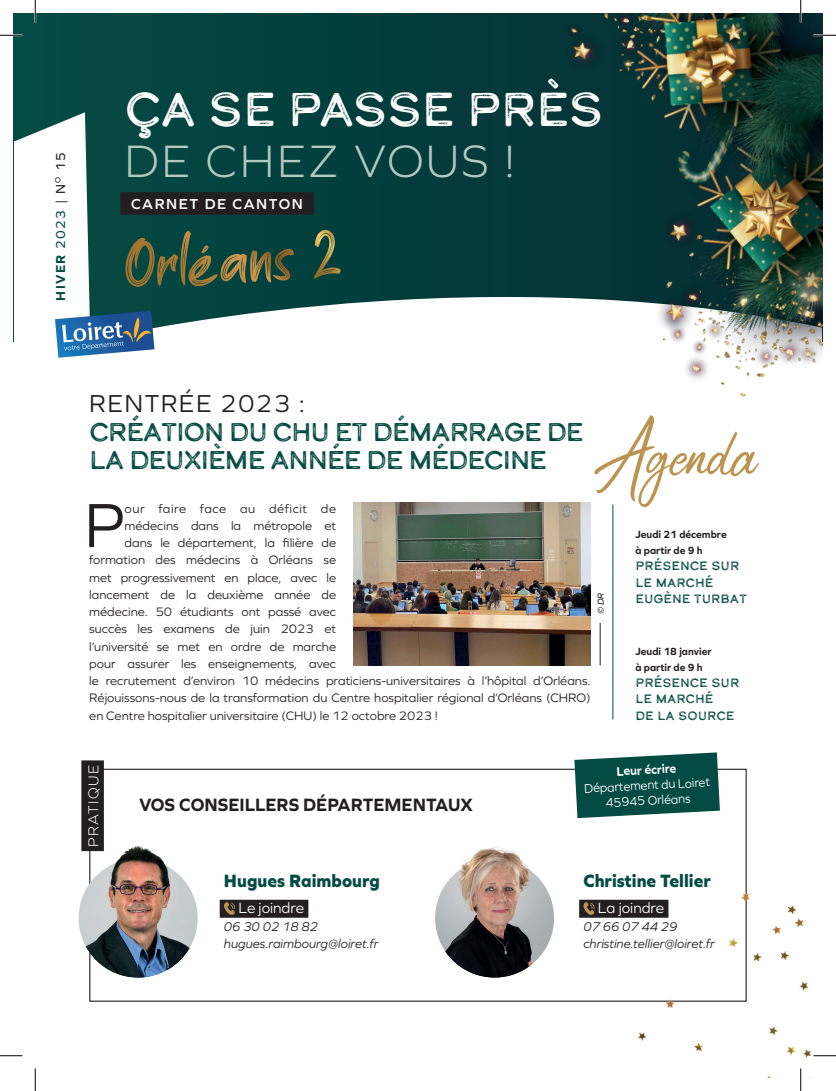
<style>
.page{position:relative;width:836px;height:1091px;background:#fff}
.page>*{position:absolute;margin:0;border:0;box-sizing:border-box;transform-origin:0 0}
.t1{font:64.65px "Graphie";color:#231f20}
.t2{font:50.4px "Radicalis";color:#bc944f}
.t3{font:47.25px "Calder Dark Grit";letter-spacing:-.03em;color:#fff}
.t4{font:300 47.25px "Graphie";letter-spacing:.055em;color:#b3c9bf}
.t5{font:25.5px/28.5px "Calder Dark Grit";letter-spacing:-.06em;color:#044b44}
.t6{font:25.5px "Graphie";letter-spacing:.055em;color:#231f20}
.t7{font:800 18.6px "Graphie";color:#044b44}
.t8{font:700 18.6px "Graphie";color:#231f20}
.t9{font:15.45px "Graphie";color:#fff}
.t10{font:600 15px "Graphie";letter-spacing:.1em;color:#fff}
.t11{font:300 15px "Graphie";letter-spacing:.1em;color:#fff}
.t12{font:700 13.5px "Graphie";letter-spacing:.1em;color:#044b44}
.t13{font:italic 13.2px/17.2px "Graphie";color:#231f20}
.t14{font:13.2px/15.3px "Graphie";color:#fff;text-align:center;scale:.93 1}
.t15{font:700 13.2px "Graphie";color:#fff;scale:.93 1}
.t16{font:12.75px "Graphie";color:#231f20}
.t17{font:12.75px "Graphie";letter-spacing:.04em;color:#231f20}
.t18{font:12px/16.4px "Calder Dark Grit";color:#044b44}
.t19{font:700 10.8px/15.6px "Graphie";color:#231f20}
.t20{font:italic 9px "Graphie";color:#231f20}
.s1{font-weight:400}
.s2{font-weight:400;color:#231f20}
</style>
<div class="page">
<div style="left:14px;top:14px;width:808px;height:327px;background:#02433f"></div>
<svg style="left:14px;top:112px;width:411px;height:238px"></svg>
<svg style="left:315px;top:230px;width:14px;height:42px"></svg>
<div style="left:81px;top:760px;width:23px;height:91px;background:#231f20"></div>
<svg style="left:574px;top:752px;width:146px;height:66px;background:#26635d"></svg>
<img style="left:79px;top:859px;width:37px;height:119px">
<img style="left:79px;top:844px;width:119px;height:134px;border-radius:59px">
<img style="left:435px;top:844px;width:119px;height:134px;border-radius:59px">
<div style="left:220px;top:900px;width:88px;height:18px;background:#231f20"></div>
<svg style="left:224px;top:902px;width:11px;height:13px"></svg>
<hr style="left:612px;top:505px;width:1px;height:215px;background:#044b44">
<img style="left:353px;top:503px;width:238px;height:162px">
<hr style="left:600px;top:623px;width:1px;height:42px;background:#231f20">
<img style="left:425px;top:14px;width:397px;height:383px">
<svg style="left:55px;top:311px;width:99px;height:47px;background:#5a87b0"></svg>
<div style="left:120px;top:192px;width:194px;height:23px;background:#231f20"></div>
<img style="left:560px;top:854px;width:252px;height:223px">
<hr style="left:0;top:34px;width:22px;height:2px;background:#fff">
<hr style="left:813px;top:34px;width:23px;height:2px;background:#fff">
<hr style="left:34px;top:0;width:2px;height:23px;background:#fff">
<hr style="left:800px;top:0;width:2px;height:23px;background:#fff">
<hr style="left:800px;top:1068px;width:2px;height:23px;background:#fff">
<svg style="left:0;top:35px;width:22px;height:1px"></svg>
<svg style="left:813px;top:35px;width:23px;height:1px"></svg>
<svg style="left:0;top:1055px;width:22px;height:1px"></svg>
<svg style="left:813px;top:1055px;width:23px;height:1px"></svg>
<svg style="left:35px;top:0;width:1px;height:23px"></svg>
<svg style="left:35px;top:1068px;width:1px;height:23px"></svg>
<svg style="left:800px;top:0;width:1px;height:23px"></svg>
<svg style="left:800px;top:1068px;width:1px;height:23px"></svg>
<p class="t12" style="left:53px;top:301px;width:150px;rotate:-90deg">HIVER <span class="s1">2023</span> <span class="s2">| N</span><sup>O</sup> <span class="s2">15</span></p>
<h3 class="t3" style="left:125px;top:77px;width:481px">ÇA SE PASSE PRÈS</h3>
<h3 class="t4" style="left:125px;top:134px;width:392px">DE CHEZ VOUS !</h3>
<p class="t10" style="left:131px;top:195px;width:173px">CARNET DE CANTON</p>
<h3 class="t6" style="left:89px;top:389px;width:217px">RENTRÉE 2023 :</h3>
<h3 class="t5" style="left:89px;top:417px;width:496px">CRÉATION DU CHU ET DÉMARRAGE DE<br>LA DEUXIÈME ANNÉE DE MÉDECINE</h3>
<h2 class="t2" style="left:593px;top:444px;width:167px">Agenda</h2>
<h1 class="t1" style="left:84px;top:488px;width:42px">P</h1>
<p class="t17" style="left:125px;top:501px;width:213px">our faire face au déficit de</p>
<p class="t16" style="left:125px;top:518px;width:213px">médecins dans la métropole et</p>
<p class="t16" style="left:125px;top:535px;width:213px">dans le département, la filière de</p>
<p class="t16" style="left:89px;top:553px;width:248px">formation des médecins à Orléans se</p>
<p class="t16" style="left:89px;top:570px;width:248px">met progressivement en place, avec le</p>
<p class="t16" style="left:89px;top:587px;width:248px">lancement de la deuxième année de</p>
<p class="t16" style="left:89px;top:604px;width:248px">médecine. 50 étudiants ont passé avec</p>
<p class="t16" style="left:89px;top:622px;width:248px">succès les examens de juin 2023 et</p>
<p class="t16" style="left:89px;top:639px;width:248px">l’université se met en ordre de marche</p>
<p class="t16" style="left:89px;top:656px;width:248px">pour assurer les enseignements, avec</p>
<p class="t16" style="left:89px;top:673px;width:503px">le recrutement d’environ 10 médecins praticiens-universitaires à l’hôpital d’Orléans.</p>
<p class="t16" style="left:89px;top:691px;width:503px">Réjouissons-nous de la transformation du Centre hospitalier régional d’Orléans (CHRO)</p>
<p class="t16" style="left:89px;top:708px;width:350px">en Centre hospitalier universitaire (CHU) le 12 octobre 2023 !</p>
<p class="t19" style="left:635px;top:527px;width:93px">Jeudi 21 décembre à partir de 9 h</p>
<p class="t18" style="left:635px;top:558px;width:113px">PRÉSENCE SUR<br>LE MARCHÉ<br>EUGÈNE TURBAT</p>
<p class="t20" style="left:595px;top:614px;width:23px;rotate:-90deg">© DR</p>
<p class="t19" style="left:635px;top:644px;width:78px">Jeudi 18 janvier à partir de 9 h</p>
<p class="t18" style="left:635px;top:674px;width:105px">PRÉSENCE SUR<br>LE MARCHÉ<br>DE LA SOURCE</p>
<p class="t11" style="left:85px;top:847px;width:84px;rotate:-90deg">PRATIQUE</p>
<p class="t15" style="left:616px;top:764px;width:66px;rotate:-3deg">Leur écrire</p>
<p class="t14" style="left:584px;top:780px;width:137px;rotate:-3deg">Département du Loiret<br>45945 Orléans</p>
<h3 class="t8" style="left:139px;top:794px;width:336px">VOS CONSEILLERS DÉPARTEMENTAUX</h3>
<h3 class="t7" style="left:224px;top:870px;width:157px">Hugues Raimbourg</h3>
<p class="t9" style="left:238px;top:899px;width:67px">Le joindre</p>
<p class="t13" style="left:224px;top:917px;width:156px">06 30 02 18 82 hugues.raimbourg@loiret.fr</p>
<h3 class="t7" style="left:583px;top:870px;width:129px">Christine Tellier</h3>
<p class="t9" style="left:598px;top:899px;width:68px">La joindre</p>
<p class="t13" style="left:583px;top:917px;width:133px">07 66 07 44 29 christine.tellier@loiret.fr</p>
</div>
